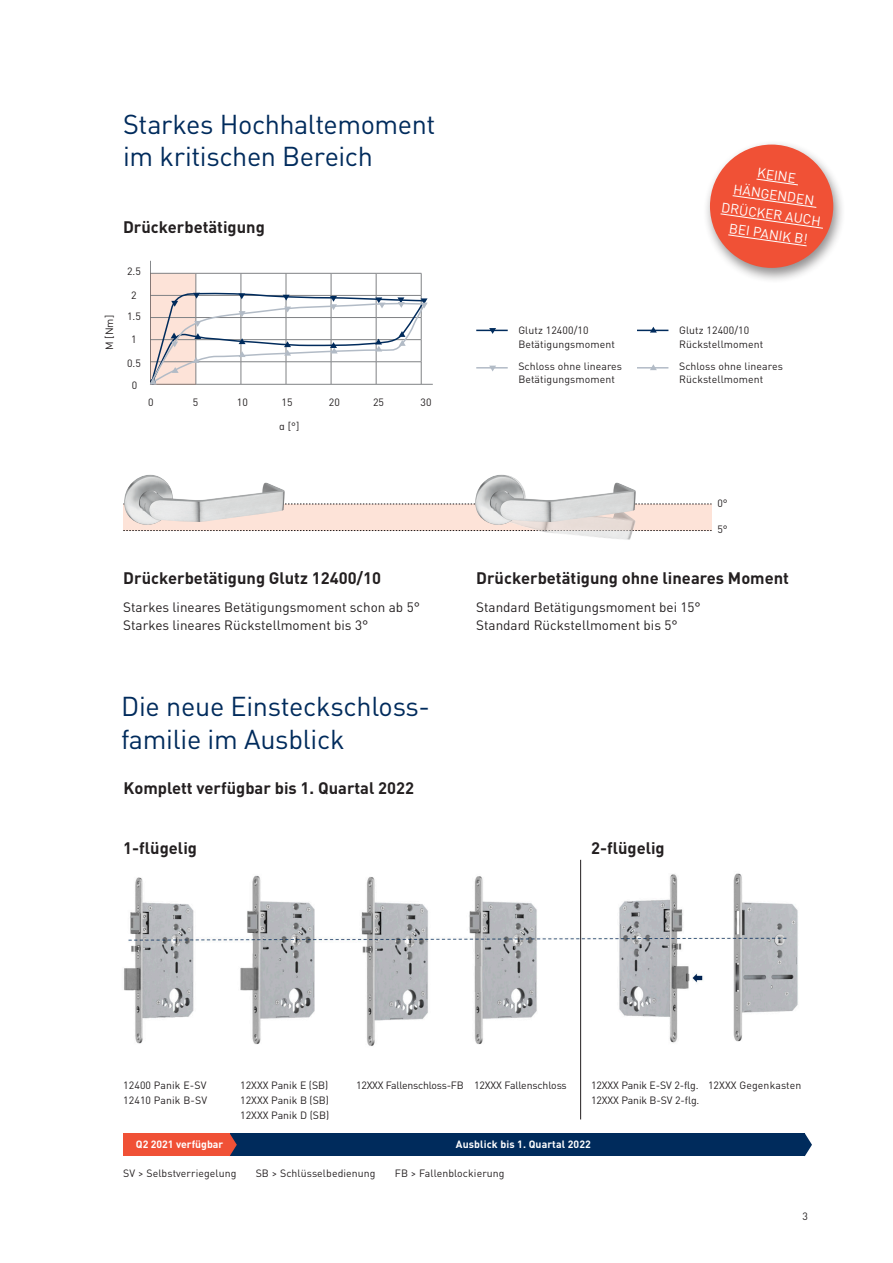
<style>
.page{position:relative;width:893px;height:1263px;background:#fff}
.page>*{position:absolute;margin:0;border:0;box-sizing:border-box;transform-origin:0 0}
.t1{font:27px "DIN Pro";letter-spacing:-.01em;color:#002b5c}
.t2{font:700 16.5px "DIN Pro";color:#231f20}
.Fließtext{font:13.5px "DIN Pro";color:#231f20}
.t3{font:13.5px "DIN Pro";color:#fff}
.Fließtext-2{font:10.5px "DIN Pro";letter-spacing:.01em;color:#231f20}
.Fließtext-3{font:10.5px "DIN Pro";letter-spacing:-.01em;color:#231f20}
.Fließtext-4{font:700 10.5px "DIN Pro";letter-spacing:.01em;color:#fff}
.Fließtext-5{font:10.5px "DIN Pro";letter-spacing:-.02em;color:#231f20}
</style>
<div class="page">
<div style="left:123px;top:504px;width:588px;height:26px;background:#fde3d8"></div>
<img style="left:124px;top:860px;width:674px;height:192px">
<svg style="left:123px;top:504px;width:588px;height:1px"></svg>
<svg style="left:123px;top:530px;width:588px;height:1px"></svg>
<div style="left:703px;top:140px;width:143px;height:143px;background:#231f20;opacity:.5"></div>
<div style="left:710px;top:145px;width:123px;height:123px;background:#f05136;border-radius:50%"></div>
<svg style="left:756px;top:178px;width:42px;height:8px"></svg>
<svg style="left:720px;top:195px;width:104px;height:52px"></svg>
<div style="left:230px;top:1133px;width:575px;height:23px;background:#002b5c"></div>
<div style="left:123px;top:1133px;width:107px;height:23px;background:#f05136"></div>
<hr style="left:580px;top:860px;width:1px;height:259px;background:#231f20">
<img style="left:124px;top:475px;width:161px;height:50px">
<img style="left:474px;top:525px;width:162px;height:15px">
<img style="left:474px;top:475px;width:162px;height:50px">
<svg style="left:230px;top:1134px;width:7px;height:22px"></svg>
<svg style="left:805px;top:1134px;width:7px;height:22px"></svg>
<hr style="left:476px;top:330px;width:32px;height:1px;background:#002b5c">
<hr style="left:637px;top:330px;width:31px;height:1px;background:#002b5c">
<hr style="left:476px;top:367px;width:32px;height:2px;background:#b2bbc6">
<hr style="left:637px;top:367px;width:31px;height:2px;background:#b2bbc6">
<hr style="left:150px;top:261px;width:1px;height:123px;background:#808285">
<hr style="left:150px;top:384px;width:283px;height:1px;background:#808285">
<svg style="left:489px;top:328px;width:7px;height:6px"></svg>
<svg style="left:650px;top:327px;width:7px;height:6px"></svg>
<svg style="left:489px;top:366px;width:7px;height:5px"></svg>
<svg style="left:650px;top:364px;width:7px;height:6px"></svg>
<svg style="left:150px;top:273px;width:278px;height:112px"></svg>
<p class="t1" style="left:123px;top:106px;width:313px">Starkes Hochhaltemoment</p>
<p class="t1" style="left:123px;top:138px;width:251px">im kritischen Bereich</p>
<p class="t2" style="left:123px;top:215px;width:143px">Drückerbetätigung</p>
<p class="Fließtext-2" style="left:102px;top:350px;width:37px;rotate:-90deg">M [Nm]</p>
<p class="Fließtext-2" style="left:127px;top:264px;width:16px">2.5</p>
<p class="Fließtext-2" style="left:131px;top:288px;width:7px">2</p>
<p class="Fließtext-2" style="left:127px;top:310px;width:16px">1.5</p>
<p class="Fließtext-2" style="left:131px;top:332px;width:7px">1</p>
<p class="Fließtext-2" style="left:127px;top:356px;width:16px">0.5</p>
<p class="Fließtext-2" style="left:132px;top:378px;width:7px">0</p>
<p class="Fließtext-2" style="left:148px;top:395px;width:7px">0</p>
<p class="Fließtext-2" style="left:193px;top:395px;width:7px">5</p>
<p class="Fließtext-2" style="left:237px;top:395px;width:13px">10</p>
<p class="Fließtext-2" style="left:282px;top:395px;width:13px">15</p>
<p class="Fließtext-2" style="left:329px;top:395px;width:13px">20</p>
<p class="Fließtext-2" style="left:373px;top:395px;width:13px">25</p>
<p class="Fließtext-2" style="left:420px;top:395px;width:13px">30</p>
<p class="Fließtext-2" style="left:279px;top:419px;width:22px">α [°]</p>
<p class="t2" style="left:123px;top:567px;width:259px">Drückerbetätigung Glutz 12400/10</p>
<p class="Fließtext" style="left:123px;top:598px;width:298px">Starkes lineares Betätigungsmoment schon ab 5°</p>
<p class="Fließtext" style="left:123px;top:616px;width:246px">Starkes lineares Rückstellmoment bis 3°</p>
<p class="t1" style="left:121px;top:688px;width:310px">Die neue Einsteckschloss-</p>
<p class="t1" style="left:121px;top:720px;width:225px">familie im Ausblick</p>
<p class="t2" style="left:124px;top:777px;width:292px">Komplett verfügbar bis 1. Quartal 2022</p>
<p class="t2" style="left:123px;top:836px;width:75px">1-flügelig</p>
<p class="Fließtext-2" style="left:518px;top:323px;width:72px">Glutz 12400/10</p>
<p class="Fließtext-2" style="left:518px;top:337px;width:98px">Betätigungsmoment</p>
<p class="Fließtext-2" style="left:518px;top:359px;width:105px">Schloss ohne lineares</p>
<p class="Fließtext-2" style="left:518px;top:372px;width:98px">Betätigungsmoment</p>
<p class="t3" style="left:759px;top:163px;width:40px;rotate:8deg">KEINE</p>
<p class="t3" style="left:735px;top:180px;width:83px;rotate:8deg">HÄNGENDEN</p>
<p class="t3" style="left:723px;top:198px;width:102px;rotate:8deg">DRÜCKER AUCH</p>
<p class="t3" style="left:730px;top:219px;width:81px;rotate:8deg">BEI PANIK B!</p>
<p class="Fließtext-2" style="left:679px;top:323px;width:72px">Glutz 12400/10</p>
<p class="Fließtext-2" style="left:679px;top:337px;width:86px">Rückstellmoment</p>
<p class="Fließtext-2" style="left:679px;top:359px;width:105px">Schloss ohne lineares</p>
<p class="Fließtext-2" style="left:679px;top:372px;width:86px">Rückstellmoment</p>
<p class="Fließtext-2" style="left:717px;top:496px;width:12px">0°</p>
<p class="Fließtext-2" style="left:717px;top:522px;width:12px">5°</p>
<p class="t2" style="left:476px;top:567px;width:314px">Drückerbetätigung ohne lineares Moment</p>
<p class="Fließtext" style="left:476px;top:598px;width:226px">Standard Betätigungsmoment bei 15°</p>
<p class="Fließtext" style="left:476px;top:616px;width:203px">Standard Rückstellmoment bis 5°</p>
<p class="t2" style="left:591px;top:836px;width:75px">2-flügelig</p>
<p class="Fließtext-2" style="left:123px;top:1078px;width:85px">12400 Panik E-SV</p>
<p class="Fließtext-2" style="left:123px;top:1093px;width:85px">12410 Panik B-SV</p>
<p class="Fließtext-4" style="left:136px;top:1137px;width:89px">Q2 2021 verfügbar</p>
<p class="Fließtext-2" style="left:240px;top:1078px;width:90px">12XXX Panik E (SB)</p>
<p class="Fließtext-2" style="left:240px;top:1093px;width:90px">12XXX Panik B (SB)</p>
<p class="Fließtext-2" style="left:240px;top:1108px;width:90px">12XXX Panik D (SB)</p>
<p class="Fließtext-5" style="left:356px;top:1078px;width:109px">12XXX Fallenschloss-FB</p>
<p class="Fließtext-3" style="left:474px;top:1078px;width:94px">12XXX Fallenschloss</p>
<p class="Fließtext-2" style="left:708px;top:1078px;width:95px">12XXX Gegenkasten</p>
<p class="Fließtext-3" style="left:591px;top:1078px;width:109px">12XXX Panik E-SV 2-flg.</p>
<p class="Fließtext-3" style="left:591px;top:1093px;width:110px">12XXX Panik B-SV 2-flg.</p>
<p class="Fließtext-4" style="left:456px;top:1137px;width:137px">Ausblick bis 1. Quartal 2022</p>
<p class="Fließtext-2" style="left:123px;top:1165px;width:115px">SV &gt; Selbstverriegelung</p>
<p class="Fließtext-2" style="left:256px;top:1165px;width:122px">SB &gt; Schlüsselbedienung</p>
<p class="Fließtext-2" style="left:395px;top:1165px;width:111px">FB &gt; Fallenblockierung</p>
<p class="Fließtext-2" style="left:802px;top:1209px;width:7px">3</p>
</div>
